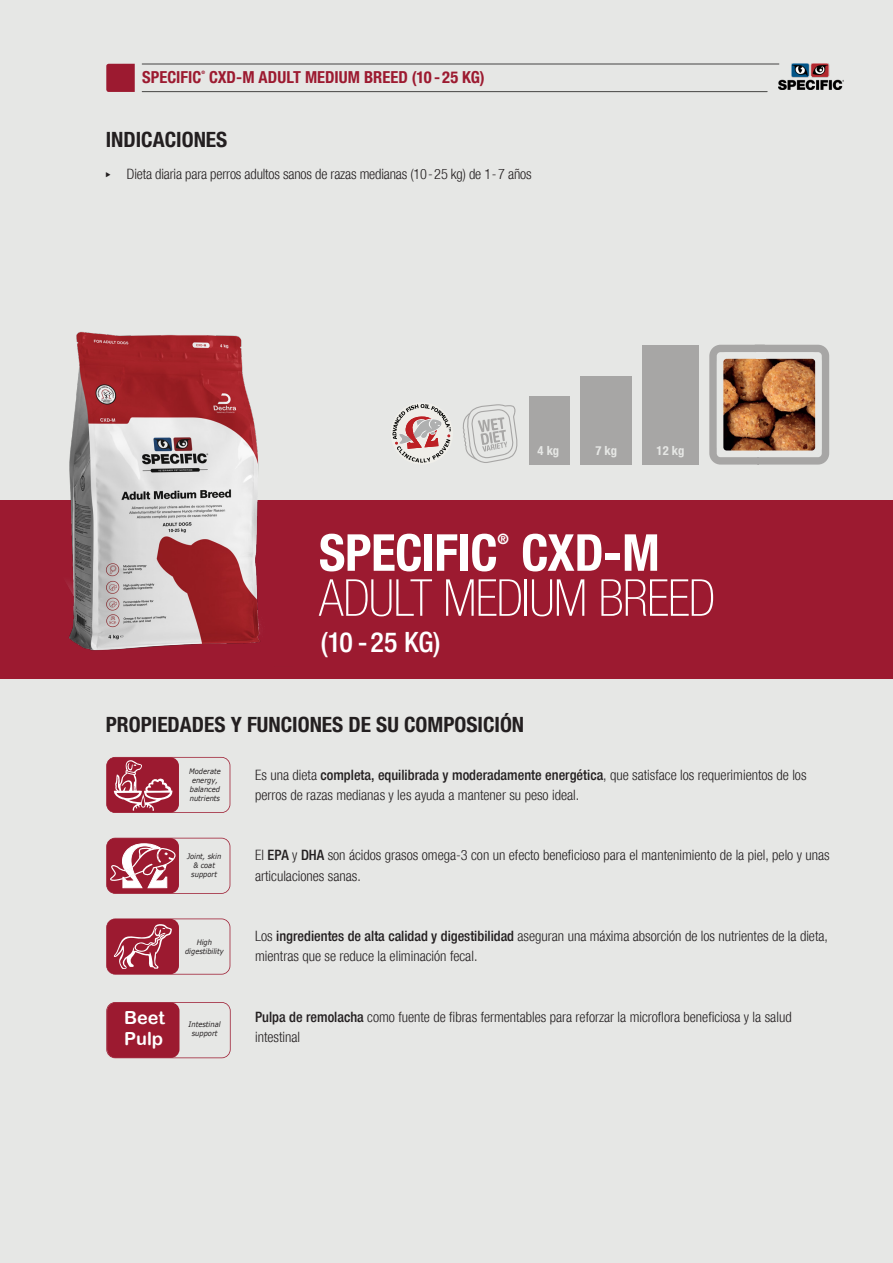
<style>
.page{position:relative;width:893px;height:1263px;background:#e6e7e5}
.page>*{position:absolute;margin:0;border:0;box-sizing:border-box;transform-origin:0 0}
.t1{font:100 condensed 51px "Specifica 37";letter-spacing:-.02em;color:#fff}
.t2{font:condensed 51px "Specifica 77";letter-spacing:-.01em;color:#fff}
.t3{font:500 condensed 27.9px "Specifica 67";color:#fff}
.t4{font:condensed 21px "Specifica 77";color:#231f20}
.t5{font:18px/21.6px "Arial Rounded MT Bold";color:#fff}
.t6{font:condensed 16.5px "Specifica 77";color:#9c1a30}
.t7{font:300 condensed 14.25px/20.2px "Specific 47";color:#231f20}
.t8{font:condensed 14.25px "Specifica 77";color:#fff}
.t9{font:condensed 12.6px "Specifica 77";color:#e6e7e5}
.t10{font:italic 7.5px/9px "Verdana";color:#231f20;text-align:center;scale:.9 1}
.t11{font:condensed 4.65px "Specifica 77";color:#9c1a30}
.s1{font-family:"Specifica 67";font-weight:500}
</style>
<div class="page">
<img style="left:778px;top:63px;width:66px;height:27px">
<hr style="left:142px;top:64px;width:637px;height:1px;background:#454443">
<hr style="left:142px;top:91px;width:625px;height:1px;background:#454443">
<svg style="left:106px;top:64px;width:29px;height:28px"></svg>
<div style="left:0;top:501px;width:893px;height:178px;background:#9c1a30"></div>
<svg style="left:106px;top:757px;width:124px;height:56px"></svg>
<svg style="left:106px;top:838px;width:124px;height:56px"></svg>
<svg style="left:106px;top:918px;width:124px;height:56px"></svg>
<svg style="left:709px;top:345px;width:120px;height:120px"></svg>
<div style="left:642px;top:345px;width:57px;height:120px;background:#a7a6a5"></div>
<svg style="left:392px;top:404px;width:59px;height:59px"></svg>
<svg style="left:463px;top:404px;width:55px;height:59px"></svg>
<div style="left:581px;top:376px;width:51px;height:89px;background:#a7a6a5"></div>
<div style="left:529px;top:396px;width:41px;height:69px;background:#a7a6a5"></div>
<img style="left:0;top:331px;width:292px;height:320px">
<svg style="left:106px;top:1002px;width:125px;height:56px"></svg>
<div style="left:107px;top:1002px;width:72px;height:56px;background:#9c1a30;border-radius:9px"></div>
<p class="t6" style="left:142px;top:67px;width:61px">SPECIFIC</p>
<p class="t11" style="left:201px;top:70px;width:5px">®</p>
<p class="t6" style="left:209px;top:67px;width:277px">CXD-M ADULT MEDIUM BREED (10 - 25 KG)</p>
<h3 class="t4" style="left:106px;top:127px;width:123px">INDICACIONES</h3>
<p class="t7" style="left:127px;top:164px;width:406px">Dieta diaria para perros adultos sanos de razas medianas (10-25 kg) de 1-7 años</p>
<p class="t9" style="left:538px;top:442px;width:23px">4 kg</p>
<p class="t9" style="left:595px;top:443px;width:23px">7 kg</p>
<p class="t9" style="left:657px;top:443px;width:29px">12 kg</p>
<h1 class="t2" style="left:319px;top:522px;width:180px">SPECIFIC</h1>
<p class="t8" style="left:497px;top:530px;width:13px">®</p>
<h1 class="t2" style="left:521px;top:522px;width:140px">CXD-M</h1>
<h1 class="t1" style="left:319px;top:569px;width:398px">ADULT MEDIUM BREED</h1>
<h2 class="t3" style="left:321px;top:626px;width:121px">(10 - 25 KG)</h2>
<h3 class="t4" style="left:106px;top:711px;width:420px">PROPIEDADES Y FUNCIONES DE SU COMPOSICIÓN</h3>
<p class="t10" style="left:189px;top:766px;width:37px">Moderate energy, balanced nutrients</p>
<p class="t7" style="left:255px;top:764px;width:553px">Es una dieta <span class="s1">completa, equilibrada y moderadamente energética</span>, que satisface los requerimientos de los perros de razas medianas y les ayuda a mantener su peso ideal.</p>
<p class="t10" style="left:187px;top:851px;width:40px">Joint, skin &amp; coat support</p>
<p class="t7" style="left:255px;top:845px;width:576px">El <span class="s1">EPA</span> y <span class="s1">DHA</span> son ácidos grasos omega-3 con un efecto beneficioso para el mantenimiento de la piel, pelo y unas articulaciones sanas.</p>
<p class="t10" style="left:185px;top:937px;width:45px">High digestibility</p>
<p class="t7" style="left:255px;top:926px;width:574px">Los <span class="s1">ingredientes de alta calidad y digestibilidad</span> aseguran una máxima absorción de los nutrientes de la dieta, mientras que se reduce la eliminación fecal.</p>
<p class="t5" style="left:124px;top:1006px;width:42px">Beet<br>Pulp</p>
<p class="t10" style="left:189px;top:1020px;width:37px">Intestinal support</p>
<p class="t7" style="left:255px;top:1007px;width:538px"><span class="s1">Pulpa de remolacha</span> como fuente de fibras fermentables para reforzar la microflora beneficiosa y la salud intestinal</p>
</div>
